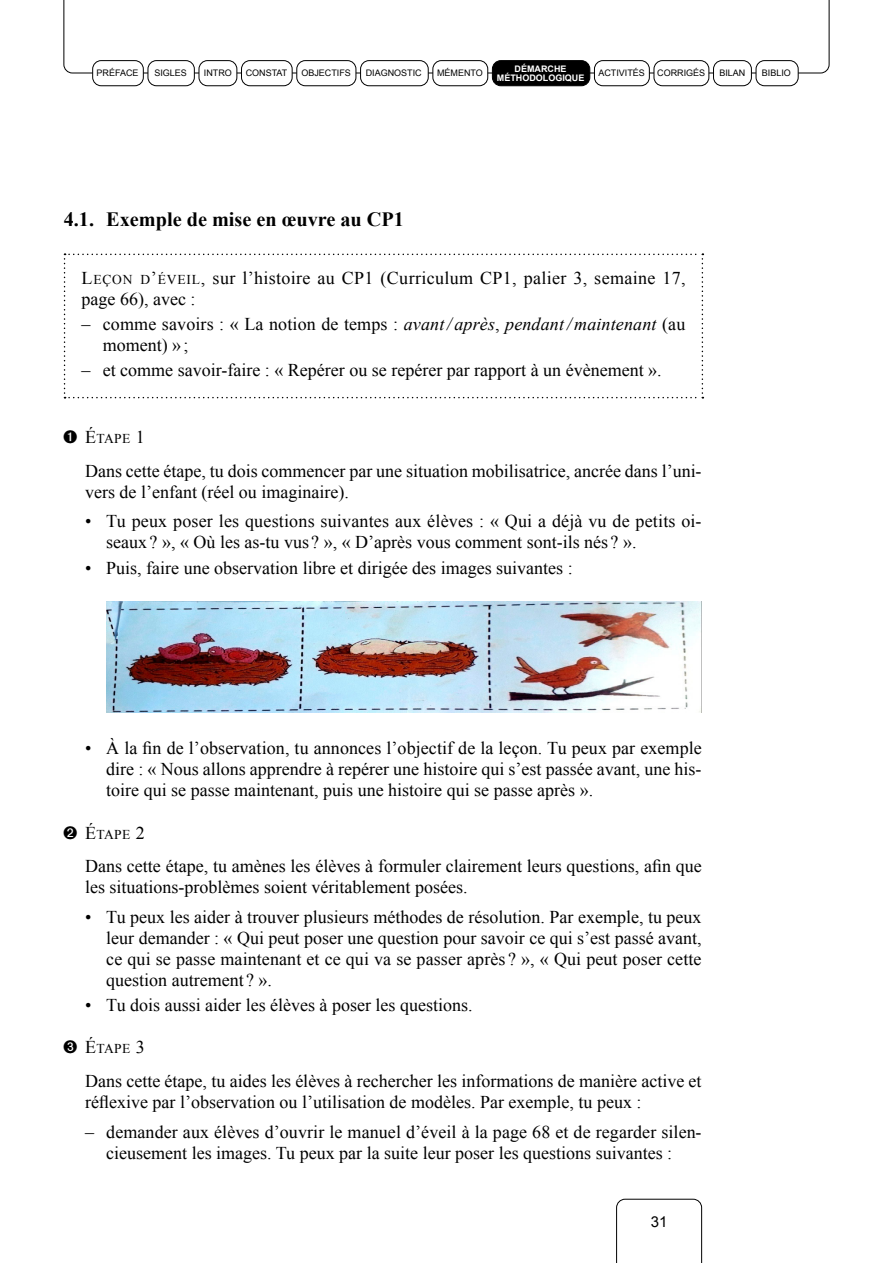
<style>
.page{position:relative;width:893px;height:1263px;background:#fff}
.page>*{position:absolute;margin:0;border:0;box-sizing:border-box;transform-origin:0 0}
.t1{font:700 20.25px "Times New Roman";color:#000}
.retrait_1___3_mm_e{font:18px/21px "Times New Roman";color:#000}
._4mm_esp__avt{font:18px/21px "Times New Roman";letter-spacing:.02em;color:#000}
.t2{font:15px "Arial";color:#000}
.t3{font:13.5px "Times New Roman";letter-spacing:.035em;color:#000}
.t4{font:9px "Arial";color:#000}
.Activité_noircie{font:700 9px/9px "Arial";color:#fff;text-align:center}
.s1{font-style:inherit}
.s2{font-size:13.5px}
.s3{font-style:italic}
.s4{font-family:"Moredings";font-size:15.3px}
.s5{font-size:18px}
</style>
<div class="page">
<svg style="left:64px;top:0;width:765px;height:73px"></svg>
<svg style="left:616px;top:1199px;width:86px;height:64px"></svg>
<div style="left:713px;top:61px;width:38px;height:25px;background:#fff;border-radius:9px"></div>
<div style="left:713px;top:60px;width:39px;height:26px;border:1px solid #000;border-radius:9px"></div>
<div style="left:756px;top:61px;width:42px;height:25px;background:#fff;border-radius:9px"></div>
<div style="left:756px;top:60px;width:42px;height:26px;border:1px solid #000;border-radius:9px"></div>
<div style="left:654px;top:61px;width:55px;height:25px;background:#fff;border-radius:9px"></div>
<div style="left:654px;top:60px;width:55px;height:26px;border:1px solid #000;border-radius:9px"></div>
<div style="left:594px;top:61px;width:55px;height:25px;background:#fff;border-radius:9px"></div>
<div style="left:594px;top:60px;width:55px;height:26px;border:1px solid #000;border-radius:9px"></div>
<div style="left:433px;top:61px;width:55px;height:25px;background:#fff;border-radius:9px"></div>
<div style="left:433px;top:60px;width:55px;height:26px;border:1px solid #000;border-radius:9px"></div>
<div style="left:361px;top:61px;width:67px;height:25px;background:#fff;border-radius:9px"></div>
<div style="left:360px;top:60px;width:68px;height:26px;border:1px solid #000;border-radius:9px"></div>
<div style="left:297px;top:61px;width:59px;height:25px;background:#fff;border-radius:9px"></div>
<div style="left:297px;top:60px;width:59px;height:26px;border:1px solid #000;border-radius:9px"></div>
<div style="left:241px;top:61px;width:51px;height:25px;background:#fff;border-radius:9px"></div>
<div style="left:241px;top:60px;width:51px;height:26px;border:1px solid #000;border-radius:9px"></div>
<div style="left:93px;top:61px;width:50px;height:25px;background:#fff;border-radius:9px"></div>
<div style="left:92px;top:60px;width:52px;height:26px;border:1px solid #000;border-radius:9px"></div>
<div style="left:199px;top:61px;width:38px;height:25px;background:#fff;border-radius:9px"></div>
<div style="left:199px;top:60px;width:38px;height:26px;border:1px solid #000;border-radius:9px"></div>
<div style="left:148px;top:61px;width:46px;height:25px;background:#fff;border-radius:9px"></div>
<div style="left:148px;top:60px;width:47px;height:26px;border:1px solid #000;border-radius:9px"></div>
<div style="left:492px;top:61px;width:98px;height:25px;background:#000;border-radius:9px"></div>
<div style="left:492px;top:60px;width:98px;height:26px;border:1px solid #000;border-radius:9px"></div>
<svg style="left:64px;top:254px;width:639px;height:144px"></svg>
<img style="left:106px;top:602px;width:596px;height:110px">
<p class="Activité_noircie" style="left:497px;top:65px;width:89px">DÉMARCHE<br>MÉTHODOLOGIQUE</p>
<p class="t4" style="left:97px;top:67px;width:44px">PRÉFACE</p>
<p class="t4" style="left:154px;top:67px;width:34px">SIGLES</p>
<p class="t4" style="left:204px;top:67px;width:29px">INTRO</p>
<p class="t4" style="left:246px;top:67px;width:43px">CONSTAT</p>
<p class="t4" style="left:301px;top:67px;width:51px">OBJECTIFS</p>
<p class="t4" style="left:366px;top:67px;width:58px">DIAGNOSTIC</p>
<p class="t4" style="left:437px;top:67px;width:47px">MÉMENTO</p>
<p class="t4" style="left:598px;top:67px;width:48px">ACTIVITÉS</p>
<p class="t4" style="left:657px;top:67px;width:50px">CORRIGÉS</p>
<p class="t4" style="left:719px;top:67px;width:28px">BILAN</p>
<p class="t4" style="left:762px;top:67px;width:31px">BIBLIO</p>
<p class="t1" style="left:64px;top:206px;width:342px">4.1. Exemple de mise en œuvre au CP1</p>
<p class="_4mm_esp__avt" style="left:82px;top:267px;width:606px"><span class="s1">L</span><span class="s2">EÇON D</span><span class="s1">’</span><span class="s2">ÉVEIL</span><span class="s1">,</span> sur l’histoire au CP1 (Curriculum CP1, palier 3, semaine 17, page 66), avec :</p>
<p class="retrait_1___3_mm_e" style="left:103px;top:313px;width:584px;text-indent:-21px">– comme savoirs : « La notion de temps : <span class="s3">avant / après</span>, <span class="s3">pendant /maintenant</span> (au moment) » ;</p>
<p class="retrait_1___3_mm_e" style="left:82px;top:360px;width:582px">– et comme savoir-faire : « Repérer ou se repérer par rapport à un évènement ».</p>
<p class="t3" style="left:64px;top:429px;width:83px"><span class="s4">A</span> <span class="s5">É</span>TAPE <span class="s5">1</span></p>
<p class="retrait_1___3_mm_e" style="left:85px;top:460px;width:618px">Dans cette étape, tu dois commencer par une situation mobilisatrice, ancrée dans l’uni&shy;vers de l’enfant (réel ou imaginaire).</p>
<p class="retrait_1___3_mm_e" style="left:106px;top:511px;width:597px;text-indent:-21px">• Tu peux poser les questions suivantes aux élèves : « Qui a déjà vu de petits oi&shy;seaux ? », « Où les as-tu vus ? », « D’après vous comment sont-ils nés ? ».</p>
<p class="retrait_1___3_mm_e" style="left:85px;top:557px;width:489px">• Puis, faire une observation libre et dirigée des images suivantes :</p>
<p class="retrait_1___3_mm_e" style="left:106px;top:738px;width:597px;text-align:justify;text-indent:-21px">• À la fin de l’observation, tu annonces l’objectif de la leçon. Tu peux par exemple dire : « Nous allons apprendre à repérer une histoire qui s’est passée avant, une his&shy;toire qui se passe maintenant, puis une histoire qui se passe après ».</p>
<p class="t3" style="left:64px;top:825px;width:83px"><span class="s4">B</span> <span class="s5">É</span>TAPE <span class="s5">2</span></p>
<p class="retrait_1___3_mm_e" style="left:85px;top:856px;width:618px">Dans cette étape, tu amènes les élèves à formuler clairement leurs questions, afin que les situations-problèmes soient véritablement posées.</p>
<p class="retrait_1___3_mm_e" style="left:106px;top:906px;width:597px;text-align:justify;text-indent:-21px">• Tu peux les aider à trouver plusieurs méthodes de résolution. Par exemple, tu peux leur demander : « Qui peut poser une question pour savoir ce qui s’est passé avant, ce qui se passe maintenant et ce qui va se passer après ? », « Qui peut poser cette question autrement ? ».</p>
<p class="retrait_1___3_mm_e" style="left:85px;top:994px;width:389px">• Tu dois aussi aider les élèves à poser les questions.</p>
<p class="t3" style="left:64px;top:1040px;width:83px"><span class="s4">C</span> <span class="s5">É</span>TAPE <span class="s5">3</span></p>
<p class="retrait_1___3_mm_e" style="left:85px;top:1070px;width:618px">Dans cette étape, tu aides les élèves à rechercher les informations de manière active et réflexive par l’observation ou l’utilisation de modèles. Par exemple, tu peux :</p>
<p class="retrait_1___3_mm_e" style="left:85px;top:1121px;width:618px;text-align:center">– demander aux élèves d’ouvrir le manuel d’éveil à la page 68 et de regarder silen&shy;cieusement les images. Tu peux par la suite leur poser les questions suivantes :</p>
<p class="t2" style="left:651px;top:1211px;width:18px">31</p>
</div>
